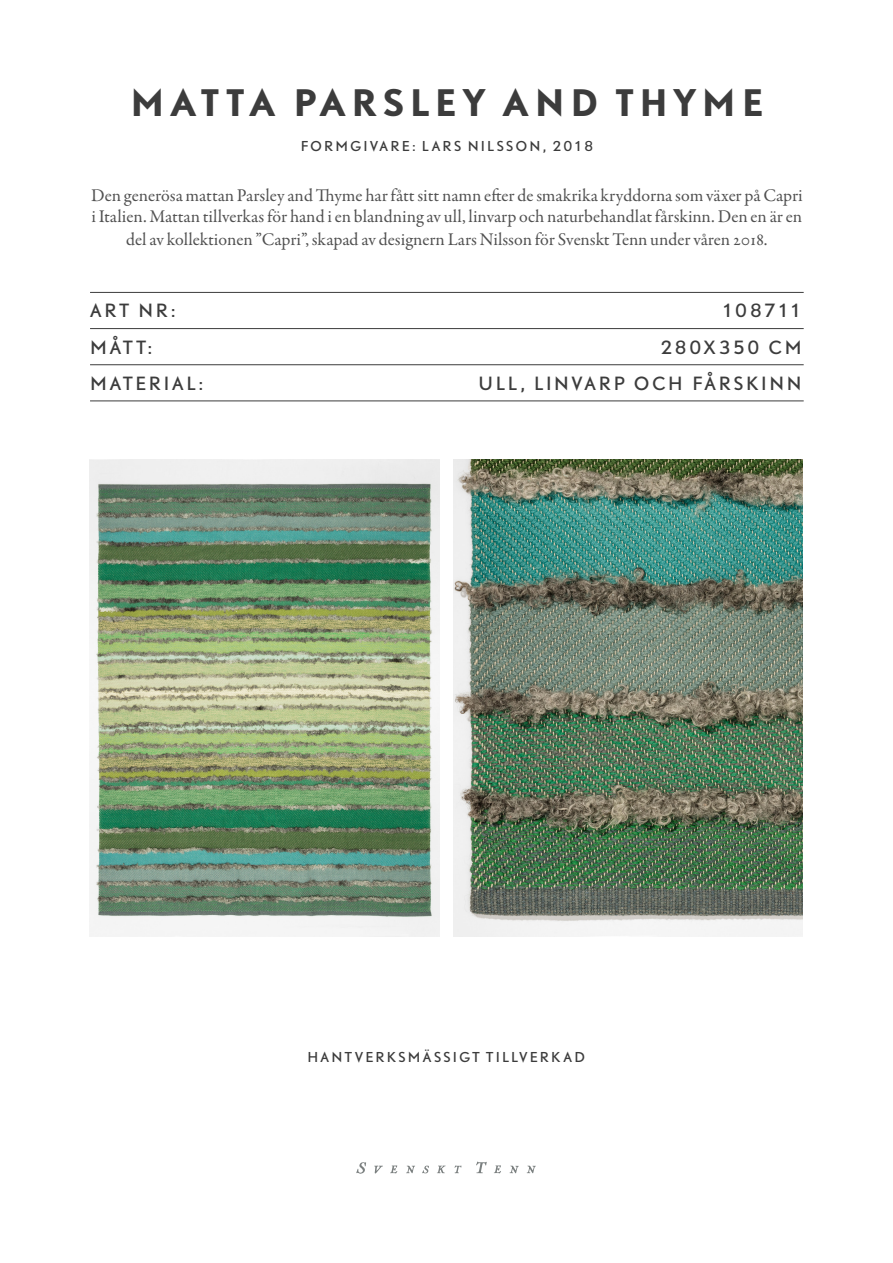
<style>
.page{position:relative;width:893px;height:1263px;background:#fff}
.page>*{position:absolute;margin:0;border:0;box-sizing:border-box;transform-origin:0 0}
.Rubrik_1_-_Huvudrubr{font:700 34.05px "DTL Nobel T";letter-spacing:.15em;color:#3c3c3c}
.Bröd_Garamond_Centre{font:18px/22.4px "Garamond Premr Pro";color:#505050;text-align:center}
.Linjerad_lista___Nob{font:16.95px "DTL Nobel T";letter-spacing:.16em;color:#3c3c3c}
.Rubrik_3___Byline_fo{font:12.75px "DTL Nobel T";letter-spacing:.18em;color:#3c3c3c}
</style>
<div class="page">
<hr style="left:90px;top:292px;width:714px;height:1px;background:#3c3c3c">
<hr style="left:90px;top:328px;width:714px;height:1px;background:#3c3c3c">
<hr style="left:90px;top:364px;width:714px;height:1px;background:#3c3c3c">
<hr style="left:90px;top:401px;width:714px;height:1px;background:#3c3c3c">
<img style="left:89px;top:459px;width:350px;height:477px">
<img style="left:453px;top:459px;width:350px;height:477px">
<svg style="left:527px;top:1165px;width:9px;height:8px"></svg>
<svg style="left:510px;top:1165px;width:9px;height:8px"></svg>
<svg style="left:494px;top:1165px;width:7px;height:8px"></svg>
<svg style="left:356px;top:1162px;width:10px;height:12px"></svg>
<svg style="left:476px;top:1161px;width:11px;height:12px"></svg>
<svg style="left:374px;top:1165px;width:9px;height:8px"></svg>
<svg style="left:390px;top:1165px;width:7px;height:8px"></svg>
<svg style="left:422px;top:1165px;width:7px;height:8px"></svg>
<svg style="left:406px;top:1165px;width:9px;height:8px"></svg>
<svg style="left:454px;top:1165px;width:8px;height:8px"></svg>
<svg style="left:437px;top:1165px;width:9px;height:8px"></svg>
<p class="Rubrik_1_-_Huvudrubr" style="left:130px;top:79px;width:636px">MATTA PARSLEY AND THYME</p>
<p class="Rubrik_3___Byline_fo" style="left:301px;top:137px;width:294px">FORMGIVARE: LARS NILSSON, 2018</p>
<p class="Bröd_Garamond_Centre" style="left:91px;top:184px;width:713px">Den generösa mattan Parsley and Thyme har fått sitt namn efter de smakrika kryddorna som växer på Capri i Italien. Mattan tillverkas för hand i en blandning av ull, linvarp och naturbehandlat fårskinn. Den en är en del av kollektionen ”Capri”, skapad av designern Lars Nilsson för Svenskt Tenn under våren 2018.</p>
<p class="Linjerad_lista___Nob" style="left:90px;top:299px;width:87px">ART NR:</p>
<p class="Linjerad_lista___Nob" style="left:722px;top:299px;width:81px">108711</p>
<p class="Linjerad_lista___Nob" style="left:90px;top:335px;width:63px">MÅTT:</p>
<p class="Linjerad_lista___Nob" style="left:660px;top:335px;width:143px">280X350 CM</p>
<p class="Linjerad_lista___Nob" style="left:90px;top:372px;width:114px">MATERIAL:</p>
<p class="Linjerad_lista___Nob" style="left:479px;top:372px;width:324px">ULL, LINVARP OCH FÅRSKINN</p>
<p class="Rubrik_3___Byline_fo" style="left:307px;top:1048px;width:279px">HANTVERKSMÄSSIGT TILLVERKAD</p>
</div>
